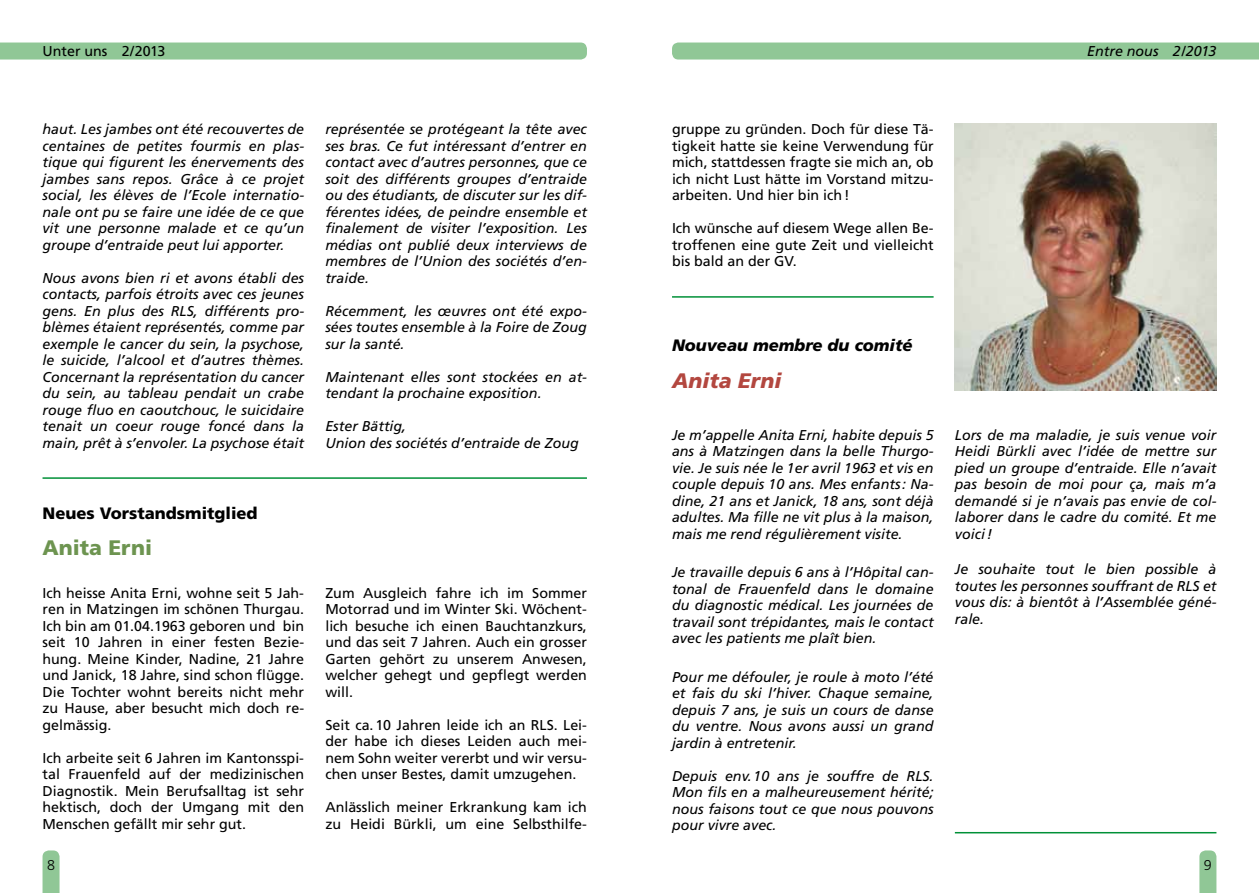
<style>
.page{position:relative;width:1259px;height:893px;background:#fff}
.page>*{position:absolute;margin:0;border:0;box-sizing:border-box;transform-origin:0 0}
.t1{font:900 21px "Frutiger";color:#6d9450}
.t2{font:italic 900 21px "Frutiger";color:#b3473f}
.t3{font:900 16.5px "Frutiger";color:#000}
.t4{font:italic 900 16.5px "Frutiger";color:#000}
.t5{font:italic 14.25px/16.5px "Frutiger";color:#000;text-align:justify}
.t6{font:14.25px/16.5px "Frutiger";color:#000;text-align:justify}
.t7{font:300 14.25px "Frutiger";color:#000}
</style>
<div class="page">
<div style="left:0;top:43px;width:587px;height:17px;background:#90c796"></div>
<svg style="left:43px;top:850px;width:17px;height:43px"></svg>
<div style="left:672px;top:43px;width:587px;height:17px;background:#90c796"></div>
<svg style="left:1199px;top:850px;width:17px;height:43px"></svg>
<hr style="left:43px;top:477px;width:544px;height:2px;background:#009037">
<img style="left:955px;top:123px;width:261px;height:268px">
<hr style="left:672px;top:296px;width:261px;height:2px;background:#009037">
<hr style="left:955px;top:832px;width:261px;height:1px;background:#009037">
<p class="t6" style="left:43px;top:43px;width:124px">Unter uns 2/2013</p>
<p class="t5" style="left:43px;top:121px;width:263px">haut. Les jambes ont été recouvertes de centaines de petites fourmis en plas&shy;tique qui figurent les énervements des jambes sans repos. Grâce à ce projet social, les élèves de l’Ecole internatio&shy;nale ont pu se faire une idée de ce que vit une personne malade et ce qu’un groupe d’entraide peut lui apporter.</p>
<p class="t5" style="left:43px;top:270px;width:263px">Nous avons bien ri et avons établi des contacts, parfois étroits avec ces jeunes gens. En plus des RLS, différents pro&shy;blèmes étaient représentés, comme par exemple le cancer du sein, la psychose, le suicide, l’alcool et d’autres thèmes.<br>Concernant la représentation du cancer du sein, au tableau pendait un crabe rouge fluo en caoutchouc, le suicidaire tenait un coeur rouge foncé dans la main, prêt à s’envoler. La psychose était</p>
<p class="t5" style="left:325px;top:121px;width:263px">représentée se protégeant la tête avec ses bras. Ce fut intéressant d’entrer en contact avec d’autres personnes, que ce soit des différents groupes d’entraide ou des étudiants, de discuter sur les dif&shy;férentes idées, de peindre ensemble et finalement de visiter l’exposition. Les médias ont publié deux interviews de membres de l’Union des sociétés d’en&shy;traide.</p>
<p class="t5" style="left:325px;top:303px;width:263px">Récemment, les œuvres ont été expo&shy;sées toutes ensemble à la Foire de Zoug sur la santé.</p>
<p class="t5" style="left:325px;top:369px;width:263px">Maintenant elles sont stockées en at&shy;tendant la prochaine exposition.</p>
<p class="t5" style="left:325px;top:418px;width:255px">Ester Bättig,<br>Union des sociétés d’entraide de Zoug</p>
<p class="t3" style="left:43px;top:503px;width:217px">Neues Vorstandsmitglied</p>
<h1 class="t1" style="left:43px;top:535px;width:111px">Anita Erni</h1>
<p class="t6" style="left:43px;top:585px;width:263px">Ich heisse Anita Erni, wohne seit 5 Jah&shy;ren in Matzingen im schönen Thurgau.<br>Ich bin am 01.04.1963 geboren und bin seit 10 Jahren in einer festen Bezie&shy;hung. Meine Kinder, Nadine, 21 Jahre und Janick, 18 Jahre, sind schon flügge.<br>Die Tochter wohnt bereits nicht mehr zu Hause, aber besucht mich doch re&shy;gelmässig.</p>
<p class="t6" style="left:43px;top:750px;width:263px">Ich arbeite seit 6 Jahren im Kantonsspi&shy;tal Frauenfeld auf der medizinischen Diagnostik. Mein Berufsalltag ist sehr hektisch, doch der Umgang mit den Menschen gefällt mir sehr gut.</p>
<p class="t7" style="left:47px;top:857px;width:9px">8</p>
<p class="t6" style="left:325px;top:585px;width:263px">Zum Ausgleich fahre ich im Sommer Motorrad und im Winter Ski. Wöchent&shy;lich besuche ich einen Bauchtanzkurs, und das seit 7 Jahren. Auch ein grosser Garten gehört zu unserem Anwesen, welcher gehegt und gepflegt werden will.</p>
<p class="t6" style="left:325px;top:717px;width:263px">Seit ca.10 Jahren leide ich an RLS. Lei&shy;der habe ich dieses Leiden auch mei&shy;nem Sohn weiter vererbt und wir versu&shy;chen unser Bestes, damit umzugehen.</p>
<p class="t6" style="left:325px;top:799px;width:263px">Anlässlich meiner Erkrankung kam ich zu Heidi Bürkli, um eine Selbsthilfe-</p>
<p class="t6" style="left:672px;top:121px;width:263px">gruppe zu gründen. Doch für diese Tä&shy;tigkeit hatte sie keine Verwendung für mich, stattdessen fragte sie mich an, ob ich nicht Lust hätte im Vorstand mitzu&shy;arbeiten. Und hier bin ich!</p>
<p class="t6" style="left:672px;top:220px;width:263px">Ich wünsche auf diesem Wege allen Be&shy;troffenen eine gute Zeit und vielleicht bis bald an der GV.</p>
<p class="t5" style="left:1087px;top:43px;width:131px">Entre nous 2/2013</p>
<p class="t4" style="left:672px;top:336px;width:242px">Nouveau membre du comité</p>
<h1 class="t2" style="left:672px;top:368px;width:111px">Anita Erni</h1>
<p class="t5" style="left:672px;top:426px;width:263px">Je m’appelle Anita Erni, habite depuis 5 ans à Matzingen dans la belle Thurgo&shy;vie. Je suis née le 1er avril 1963 et vis en couple depuis 10 ans. Mes enfants: Na&shy;dine, 21 ans et Janick, 18 ans, sont déjà adultes. Ma fille ne vit plus à la maison, mais me rend régulièrement visite.</p>
<p class="t5" style="left:672px;top:564px;width:263px">Je travaille depuis 6 ans à l’Hôpital can&shy;tonal de Frauenfeld dans le domaine du diagnostic médical. Les journées de travail sont trépidantes, mais le contact avec les patients me plaît bien.</p>
<p class="t5" style="left:672px;top:668px;width:263px">Pour me défouler, je roule à moto l’été et fais du ski l’hiver. Chaque semaine, depuis 7 ans, je suis un cours de danse du ventre. Nous avons aussi un grand jardin à entretenir.</p>
<p class="t5" style="left:672px;top:767px;width:263px">Depuis env.10 ans je souffre de RLS.<br>Mon fils en a malheureusement hérité; nous faisons tout ce que nous pouvons pour vivre avec.</p>
<p class="t5" style="left:955px;top:426px;width:263px">Lors de ma maladie, je suis venue voir Heidi Bürkli avec l’idée de mettre sur pied un groupe d’entraide. Elle n’avait pas besoin de moi pour ça, mais m’a demandé si je n’avais pas envie de col&shy;laborer dans le cadre du comité. Et me voici!</p>
<p class="t5" style="left:955px;top:561px;width:263px">Je souhaite tout le bien possible à toutes les personnes souffrant de RLS et vous dis: à bientôt à l’Assemblée géné&shy;rale.</p>
<p class="t7" style="left:1204px;top:857px;width:9px">9</p>
</div>
